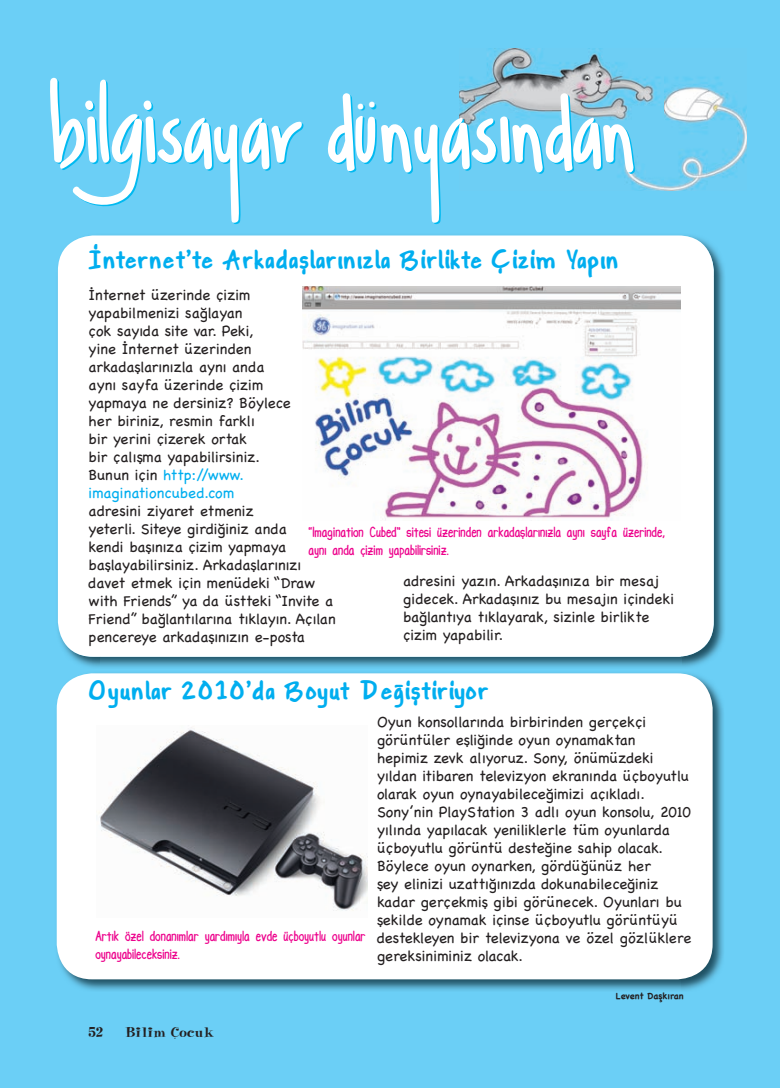
<style>
.page{position:relative;width:780px;height:1088px;background:#6bcff6}
.page>*{position:absolute;margin:0;border:0;box-sizing:border-box;transform-origin:0 0}
.t1{font:46.62px "Margarosa";color:#fff}
.t2{font:27.5px "Gapstown Small AH Bold";color:#00aeef}
.t3{font:15px/18px "Chalkboard";color:#231f20}
.t4{font:15px/18px "Milk Run";color:#ed028c}
.t5{font:500 15px "Naturel";color:#231f20}
.t6{font:700 10px "Chalkboard";color:#231f20}
.s1{color:#00aeef}
</style>
<div class="page">
<img style="left:459px;top:49px;width:287px;height:141px">
<svg style="left:50px;top:78px;width:253px;height:146px"></svg>
<svg style="left:328px;top:93px;width:307px;height:131px"></svg>
<img style="left:57px;top:235px;width:667px;height:41px">
<img style="left:58px;top:627px;width:42px;height:41px">
<img style="left:681px;top:276px;width:44px;height:392px">
<div style="left:58px;top:235px;width:655px;height:422px;background:#fff;border-radius:35px"></div>
<img style="left:56px;top:673px;width:668px;height:318px">
<div style="left:57px;top:673px;width:655px;height:306px;background:#fff;border-radius:35px"></div>
<img style="left:302px;top:286px;width:378px;height:234px">
<img style="left:96px;top:727px;width:271px;height:184px">
<h1 class="t1" style="left:355px;top:65px;width:23px">..</h1>
<h2 class="t2" style="left:89px;top:244px;width:532px">İnternet’te Arkadaşlarınızla Birlikte Çizim Yapın</h2>
<p class="t3" style="left:89px;top:286px;width:204px">İnternet üzerinde çizim yapabilmenizi sağlayan<br>çok sayıda site var. Peki,<br>yine İnternet üzerinden arkadaşlarınızla aynı anda aynı sayfa üzerinde çizim yapmaya ne dersiniz? Böylece her biriniz, resmin farklı<br>bir yerini çizerek ortak<br>bir çalışma yapabilirsiniz.<br>Bunun için <span class="s1">http://www. imaginationcubed.com</span></p>
<p class="t3" style="left:89px;top:502px;width:248px">adresini ziyaret etmeniz<br>yeterli. Siteye girdiğiniz anda<br>kendi başınıza çizim yapmaya başlayabilirsiniz. Arkadaşlarınızı davet etmek için menüdeki “Draw with Friends” ya da üstteki “Invite a Friend” bağlantılarına tıklayın. Açılan pencereye arkadaşınızın e-posta</p>
<p class="t4" style="left:308px;top:523px;width:358px">“Imagination Cubed” sitesi üzerinden arkadaşlarınızla aynı sayfa üzerinde, aynı anda çizim yapabilirsiniz.</p>
<p class="t3" style="left:403px;top:572px;width:272px">adresini yazın. Arkadaşınıza bir mesaj gidecek. Arkadaşınız bu mesajın içindeki bağlantıya tıklayarak, sizinle birlikte çizim yapabilir.</p>
<h2 class="t2" style="left:89px;top:675px;width:402px">Oyunlar 2010’da Boyut Değiştiriyor</h2>
<p class="t4" style="left:95px;top:927px;width:271px">Artık özel donanımlar yardımıyla evde üçboyutlu oyunlar oynayabileceksiniz.</p>
<p class="t5" style="left:89px;top:1025px;width:16px">52</p>
<p class="t5" style="left:125px;top:1025px;width:91px">Bilim Çocuk</p>
<p class="t3" style="left:377px;top:712px;width:316px">Oyun konsollarında birbirinden gerçekçi görüntüler eşliğinde oyun oynamaktan<br>hepimiz zevk alıyoruz. Sony, önümüzdeki yıldan itibaren televizyon ekranında üçboyutlu olarak oyun oynayabileceğimizi açıkladı.<br>Sony’nin PlayStation 3 adlı oyun konsolu, 2010 yılında yapılacak yeniliklerle tüm oyunlarda üçboyutlu görüntü desteğine sahip olacak.<br>Böylece oyun oynarken, gördüğünüz her<br>şey elinizi uzattığınızda dokunabileceğiniz kadar gerçekmiş gibi görünecek. Oyunları bu şekilde oynamak içinse üçboyutlu görüntüyü destekleyen bir televizyona ve özel gözlüklere gereksiniminiz olacak.</p>
<p class="t6" style="left:615px;top:990px;width:69px">Levent Daşkıran</p>
</div>
